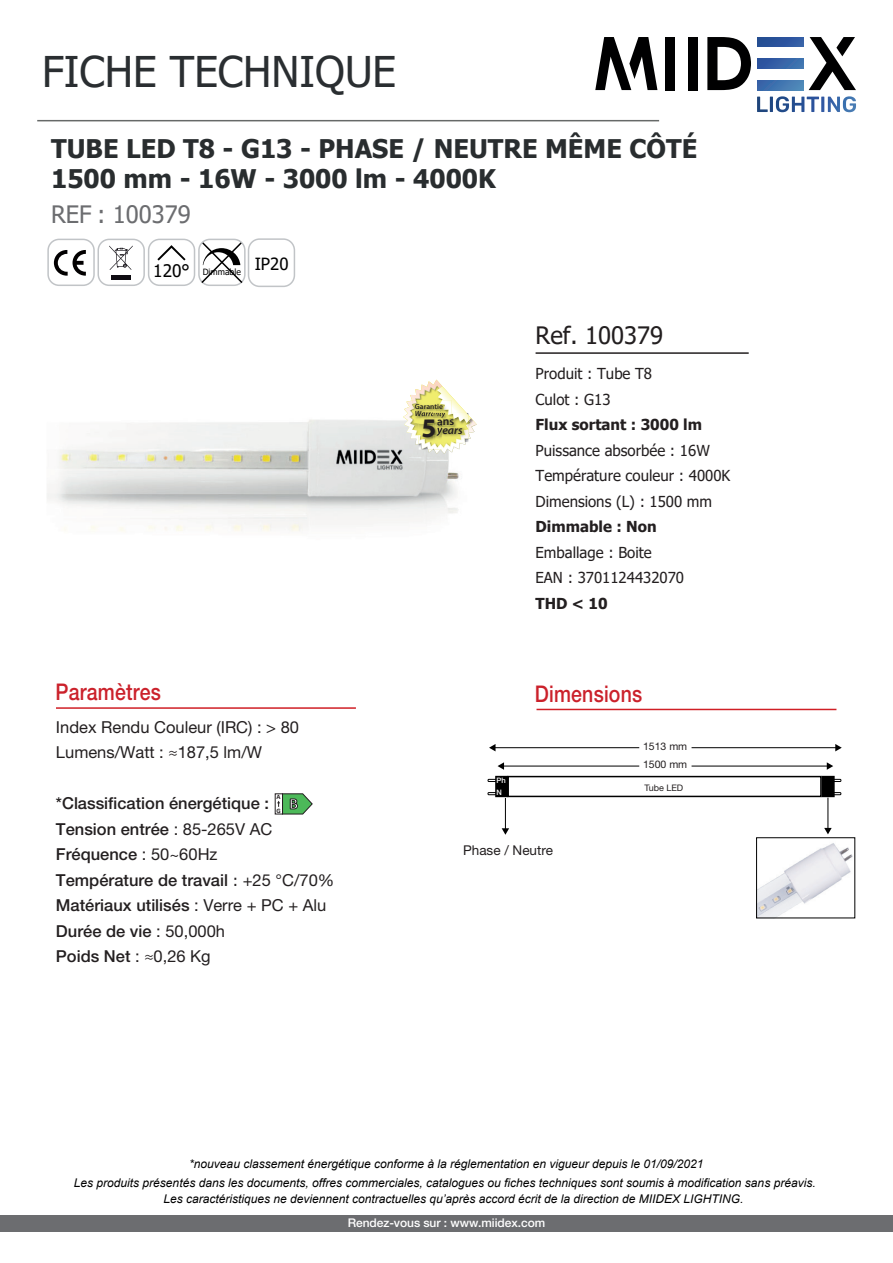
<style>
.page{position:relative;width:893px;height:1263px;background:#fff}
.page>*{position:absolute;margin:0;border:0;box-sizing:border-box;transform-origin:0 0}
.t1{font:42.3px "Tahoma";color:#2a2e31}
.t2{font:700 26.85px "Myriad Pro";color:#231f20}
.t3{font:700 25.65px/30.6px "Tahoma";color:#292d2f}
.t4{font:24px "Tahoma";color:#6c6d70}
.t5{font:24px "Tahoma";color:#231f20}
.t6{font:500 22.95px "Helvetica Neue LT Std";letter-spacing:.01em;color:#cb212b;scale:.85 1}
.t7{font:500 16.5px/25.5px "Helvetica Neue LT Std";color:#231f20}
.t8{font:16.5px/25.5px "Helvetica Neue LT Std";color:#231f20}
.t9{font:15.15px/25.5px "Tahoma";color:#231f20}
.t10{font:700 15.15px "Tahoma";color:#231f20}
.t11{font:13.5px "Helvetica Neue LT Std";color:#231f20}
.t12{font:italic 12px "Arial";color:#000001}
.t13{font:500 12px "Helvetica Neue LT Std";letter-spacing:-.005em;color:#fff}
.t14{font:italic 600 11.55px "Myriad Pro";color:#231f20}
.t15{font:600 11.55px "Myriad Pro";color:#231f20}
.t16{font:10.5px "Helvetica Neue LT Std";color:#231f20}
.t17{font:9px "Helvetica Neue LT Std";color:#231f20}
.t18{font:8.7px "Tahoma";color:#000}
.t19{font:600 7.5px "Myriad Pro";color:#231f20}
.t20{font:500 7.5px/12px "Helvetica Neue LT Std";color:#fff}
.t21{font:700 6.75px/13.2px "Calibri";color:#231f20}
.s1{font-size:17.25px}
.s2{font-size:16.65px}
.s3{font-weight:400}
.s4{font-family:"Tahoma";font-weight:400;font-size:15.15px}
.s5{font-weight:400;font-size:16.65px}
</style>
<div class="page">
<img style="left:758px;top:843px;width:95px;height:73px">
<div style="left:0;top:1215px;width:893px;height:16px;background:#6c6d70"></div>
<hr style="left:536px;top:352px;width:213px;height:2px;background:#231f20">
<div style="left:47px;top:239px;width:48px;height:47px;border:1px solid #c1c4c7;border-radius:11px"></div>
<div style="left:97px;top:239px;width:48px;height:47px;border:1px solid #c1c4c7;border-radius:11px"></div>
<svg style="left:54px;top:250px;width:32px;height:26px"></svg>
<svg style="left:109px;top:245px;width:24px;height:25px"></svg>
<div style="left:111px;top:275px;width:20px;height:5px;background:#0f0c12"></div>
<div style="left:148px;top:239px;width:47px;height:47px;border:1px solid #c1c4c7;border-radius:11px"></div>
<svg style="left:157px;top:245px;width:29px;height:16px"></svg>
<div style="left:198px;top:239px;width:48px;height:47px;border:1px solid #c1c4c7;border-radius:11px"></div>
<svg style="left:200px;top:241px;width:44px;height:44px"></svg>
<div style="left:248px;top:238px;width:47px;height:49px;border:1px solid #c1c4c7;border-radius:11px"></div>
<div style="left:507px;top:776px;width:315px;height:21px;border:2px solid #000"></div>
<div style="left:495px;top:776px;width:13px;height:21px;background:#000"></div>
<div style="left:821px;top:776px;width:14px;height:21px;background:#000;border:2px solid #000"></div>
<svg style="left:488px;top:779px;width:9px;height:3px"></svg>
<svg style="left:488px;top:792px;width:9px;height:3px"></svg>
<svg style="left:832px;top:779px;width:9px;height:3px"></svg>
<svg style="left:832px;top:792px;width:9px;height:3px"></svg>
<hr style="left:505px;top:798px;width:1px;height:31px;background:#000">
<svg style="left:502px;top:828px;width:7px;height:7px"></svg>
<hr style="left:503px;top:766px;width:136px;height:1px;background:#000">
<svg style="left:498px;top:762px;width:6px;height:8px"></svg>
<hr style="left:691px;top:766px;width:137px;height:1px;background:#000">
<svg style="left:827px;top:762px;width:6px;height:8px"></svg>
<hr style="left:828px;top:798px;width:1px;height:31px;background:#000">
<svg style="left:824px;top:828px;width:8px;height:6px"></svg>
<hr style="left:494px;top:747px;width:145px;height:1px;background:#000">
<svg style="left:489px;top:744px;width:6px;height:7px"></svg>
<hr style="left:691px;top:747px;width:145px;height:1px;background:#000">
<svg style="left:835px;top:744px;width:7px;height:7px"></svg>
<hr style="left:536px;top:709px;width:300px;height:1px;background:#d01f26">
<img style="left:47px;top:419px;width:412px;height:113px">
<svg style="left:403px;top:380px;width:74px;height:74px"></svg>
<hr style="left:37px;top:120px;width:622px;height:1px;background:#666968">
<svg style="left:809px;top:37px;width:47px;height:53px"></svg>
<svg style="left:707px;top:37px;width:44px;height:53px"></svg>
<div style="left:688px;top:37px;width:10px;height:53px;background:#000001"></div>
<div style="left:665px;top:37px;width:10px;height:53px;background:#000001"></div>
<svg style="left:757px;top:96px;width:99px;height:16px"></svg>
<svg style="left:595px;top:37px;width:62px;height:53px"></svg>
<svg style="left:757px;top:37px;width:46px;height:9px"></svg>
<svg style="left:757px;top:59px;width:46px;height:9px"></svg>
<svg style="left:757px;top:81px;width:46px;height:9px"></svg>
<svg style="left:275px;top:794px;width:2px;height:20px"></svg>
<svg style="left:277px;top:793px;width:36px;height:21px"></svg>
<hr style="left:56px;top:707px;width:300px;height:2px;background:#d01f26">
<h1 class="t1" style="left:42px;top:43px;width:356px">FICHE TECHNIQUE</h1>
<h3 class="t3" style="left:51px;top:134px;width:648px">TUBE LED T8 - G13 - PHASE / NEUTRE MÊME CÔTÉ<br>1500 mm - 16W - 3000 lm - 4000K</h3>
<h3 class="t4" style="left:51px;top:198px;width:141px">REF : 100379</h3>
<p class="t18" style="left:153px;top:266px;width:137px"><span class="s1">120°</span> Dimmable <sup>IP20</sup></p>
<h3 class="t6" style="left:56px;top:678px;width:125px">Paramètres</h3>
<h3 class="t8" style="left:56px;top:714px;width:245px">Index Rendu Couleur (IRC) : &gt; 80<br>Lumens/Watt : <span class="s2">≈187,5</span> lm/W</h3>
<h3 class="t7" style="left:56px;top:790px;width:280px">*Classification énergétique :<br>Tension entrée <span class="s3">: 85-265V AC<br></span>Fréquence <span class="s3">: 50~60Hz<br></span>Température de travail <span class="s4">:</span> <span class="s3">+25 °C/70%<br></span>Matériaux utilisés <span class="s3">: Verre + PC + Alu<br></span>Durée de vie <span class="s3">: 50,000h<br></span>Poids Net <span class="s3">:</span> <span class="s5">≈</span><span class="s3">0,26 Kg</span></h3>
<p class="t21" style="left:276px;top:790px;width:6px">A<br>G</p>
<p class="t19" style="left:415px;top:402px;width:30px">Garantie</p>
<p class="t15" style="left:437px;top:414px;width:19px">ans</p>
<h2 class="t2" style="left:421px;top:411px;width:16px">5</h2>
<p class="t14" style="left:437px;top:422px;width:27px">years</p>
<h3 class="t5" style="left:536px;top:320px;width:129px">Ref. 100379</h3>
<p class="t9" style="left:536px;top:362px;width:118px">Produit : Tube T8<br>Culot : G13</p>
<p class="t10" style="left:536px;top:414px;width:168px">Flux sortant : 3000 lm</p>
<p class="t9" style="left:536px;top:438px;width:196px">Puissance absorbée : 16W<br>Température couleur : 4000K<br>Dimensions (L) : 1500 mm</p>
<p class="t10" style="left:536px;top:516px;width:123px">Dimmable : Non</p>
<p class="t9" style="left:536px;top:540px;width:150px">Emballage : Boite<br>EAN : 3701124432070</p>
<p class="t10" style="left:536px;top:592px;width:74px">THD &lt; 10</p>
<h3 class="t6" style="left:535px;top:681px;width:128px">Dimensions</h3>
<p class="t16" style="left:643px;top:739px;width:46px">1513 mm</p>
<p class="t16" style="left:643px;top:758px;width:46px">1500 mm</p>
<p class="t20" style="left:496px;top:774px;width:11px">Ph<br>N</p>
<p class="t17" style="left:644px;top:782px;width:40px">Tube LED</p>
<p class="t11" style="left:463px;top:842px;width:92px">Phase / Neutre</p>
<p class="t12" style="left:189px;top:1156px;width:516px">*nouveau classement énergétique conforme à la réglementation en vigueur depuis le 01/09/2021</p>
<p class="t12" style="left:74px;top:1175px;width:743px">Les produits présentés dans les documents, offres commerciales, catalogues ou fiches techniques sont soumis à modification sans préavis.</p>
<p class="t12" style="left:163px;top:1191px;width:582px">Les caractéristiques ne deviennent contractuelles qu’après accord écrit de la direction de MIIDEX LIGHTING.</p>
<p class="t13" style="left:348px;top:1215px;width:199px">Rendez-vous sur : www.miidex.com</p>
</div>
